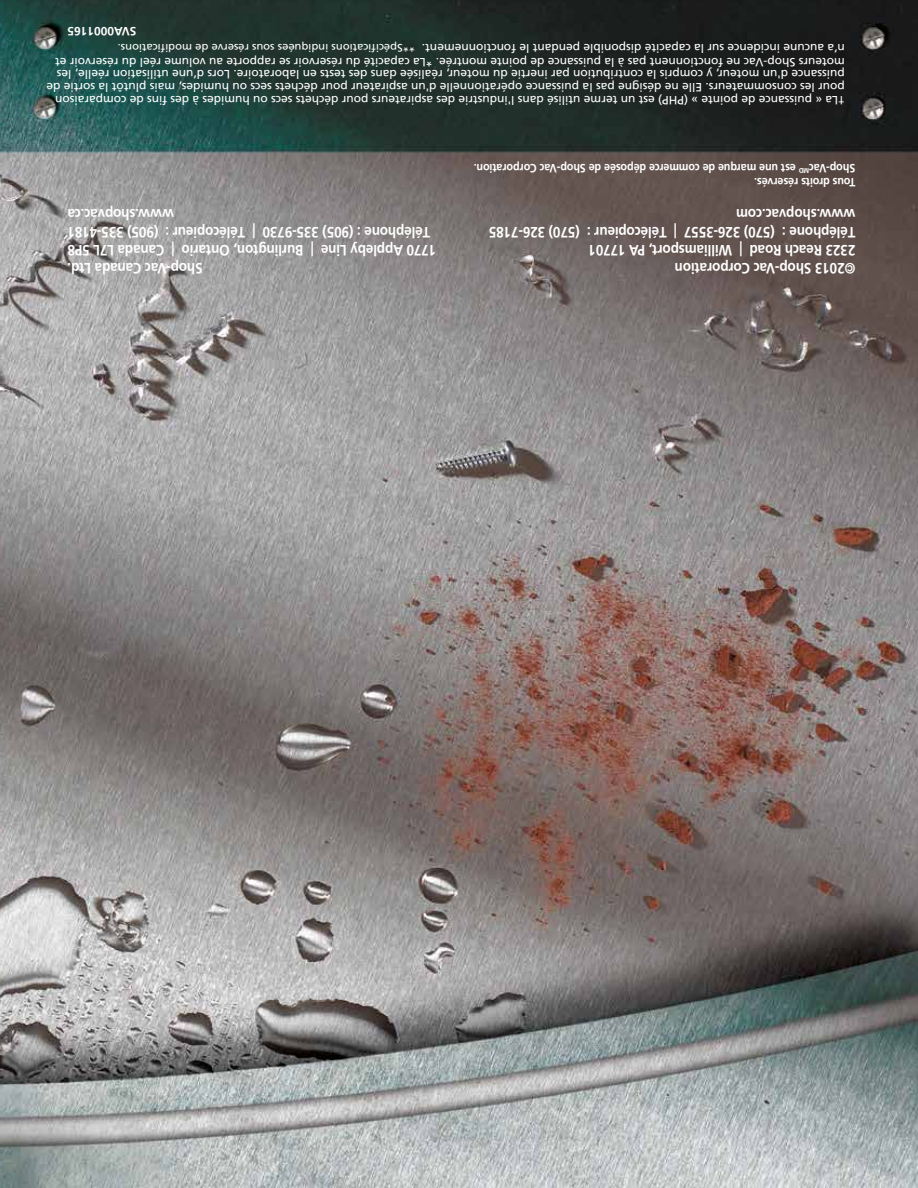
<style>
.page{position:relative;width:918px;height:1188px;background:#fff}
.page>*{position:absolute;margin:0;border:0;box-sizing:border-box;transform-origin:0 0}
.t1{font:700 15px/18px "Frutiger";letter-spacing:-.01em;color:#fff;scale:.9 1}
.t2{font:12px/12.8px "Frutiger";color:#fff}
.t3{font:700 12px/13.5px "Frutiger";letter-spacing:-.01em;color:#fff;scale:.9 1}
.t4{font:700 12px "Frutiger";letter-spacing:-.01em;color:#fff}
.t5{font:10.95px "Frutiger";color:#fff}
</style>
<div class="page">
<img style="left:0;top:0;width:918px;height:1188px">
<p class="t4" style="left:137px;top:38px;width:71px;rotate:-180deg">SVA0001165</p>
<p class="t2" style="left:845px;top:107px;width:800px;rotate:-180deg">†La « puissance de pointe » (PHP) est un terme utilisé dans l'industrie des aspirateurs pour déchets secs ou humides à des fins de comparaison pour les consommateurs. Elle ne désigne pas la puissance opérationnelle d'un aspirateur pour déchets secs ou humides, mais plutôt la sortie de puissance d'un moteur, y compris la contribution par inertie du moteur, réalisée dans des tests en laboratoire. Lors d‘une utilisation réelle, les moteurs Shop-Vac ne fonctionnent pas à la puissance de pointe montrée. *La capacité du réservoir se rapporte au volume réel du réservoir et</p>
<p class="t5" style="left:415px;top:54px;width:299px;rotate:-180deg">**Spécifications indiquées sous réserve de modifications.</p>
<p class="t2" style="left:845px;top:55px;width:424px;rotate:-180deg">n’a aucune incidence sur la capacité disponible pendant le fonctionnement.</p>
<p class="t1" style="left:436px;top:278px;width:411px;text-align:right;rotate:-180deg">Shop-Vac Canada Ltd.<br>1770 Appleby Line | Burlington, Ontario | Canada L7L 5P8<br>Téléphone : (905) 335-9730 | Télécopieur : (905) 335-4181 www.shopvac.ca</p>
<p class="t3" style="left:855px;top:189px;width:426px;rotate:-180deg">Tous droits réservés.<br>Shop-Vac<sup>MD</sup> est une marque de commerce déposée de Shop-Vac Corporation.</p>
<p class="t1" style="left:855px;top:278px;width:409px;rotate:-180deg">©2013 Shop-Vac Corporation<br>2323 Reach Road | Williamsport, PA 17701<br>Téléphone : (570) 326-3557 | Télécopieur : (570) 326-7185 www.shopvac.com</p>
</div>
